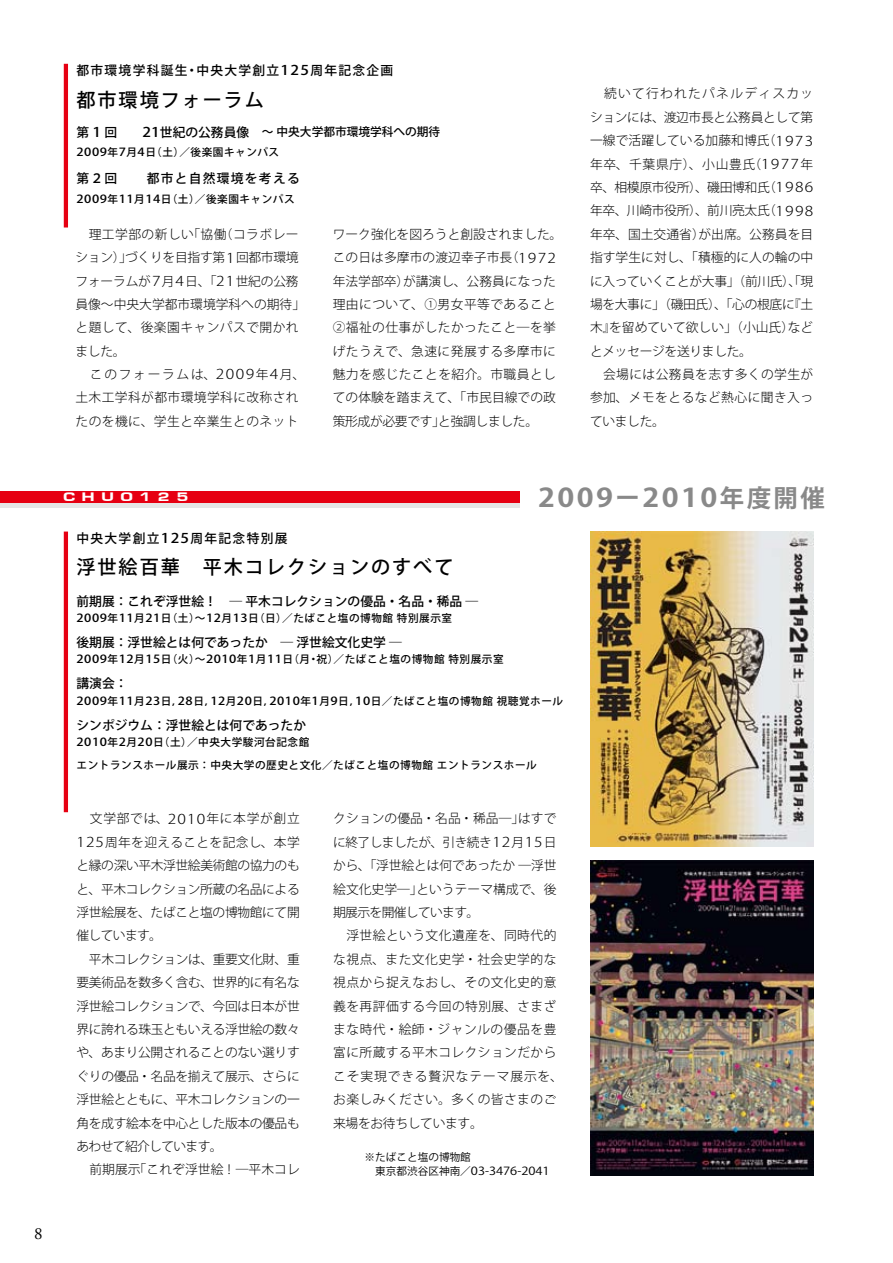
<style>
.page{position:relative;width:893px;height:1263px;background:#fff}
.page>*{position:absolute;margin:0;border:0;box-sizing:border-box;transform-origin:0 0}
.t1{font:700 25.65px "Koz Go Pro";letter-spacing:.085em;color:#898989;scale:1.15 1}
.t2{font:500 19.2px "Koz Go Pro";letter-spacing:.1em;color:#000}
.t3{font:300 12.75px/23.4px "Koz Go Pro";letter-spacing:.005em;color:#000;text-align:justify}
.t4{font:300 12.75px/23.4px "Koz Go Pro";letter-spacing:.035em;color:#000}
.t5{font:500 12.75px "Koz Go Pro";color:#000}
.t6{font:500 12.75px "Koz Go Pro";letter-spacing:.1em;color:#000}
.t7{font:800 12.75px "Eurose Wide";letter-spacing:.5em;color:#fff}
.t8{font:500 11.7px "Koz Go Pro";color:#000}
.t9{font:11.1px "Koz Go Pro";color:#000;scale:1.15 1}
.t10{font:500 10.65px/23.4px "Koz Go Pro";letter-spacing:.05em;color:#000}
.t11{font:10.65px "Koz Go Pro";color:#000}
.s1{font-size:13.35px}
.s2{font-size:12.75px}
.s3{font-size:11.1px}
.s4{font-size:13.5px}
.s5{font-size:24.45px}
.s6{font-size:10.65px}
</style>
<div class="page">
<div style="left:0;top:490px;width:520px;height:13px;background:#e60012"></div>
<hr style="left:0;top:503px;width:520px;height:4px;background:#e6e6e6">
<hr style="left:64px;top:531px;width:4px;height:281px;background:#e60012">
<hr style="left:64px;top:64px;width:4px;height:163px;background:#e60012">
<img style="left:590px;top:860px;width:223px;height:316px">
<img style="left:590px;top:531px;width:223px;height:316px">
<p class="t6" style="left:77px;top:62px;width:318px">都市環境学科誕生・中央大学創立<span class="s1">125</span>周年記念企画</p>
<h2 class="t2" style="left:77px;top:88px;width:189px">都市環境フォーラム</h2>
<p class="t5" style="left:77px;top:124px;width:42px">第<span class="s1">1</span>回</p>
<p class="t8" style="left:143px;top:124px;width:299px"><span class="s1">21</span><span class="s2">世紀の公務員像</span> ～中央大学都市環境学科への期待</p>
<p class="t10" style="left:77px;top:141px;width:204px"><span class="s3">2009</span>年<span class="s3">7</span>月<span class="s3">4</span>日（土）／後楽園キャンパス</p>
<p class="t5" style="left:77px;top:171px;width:42px">第２回</p>
<p class="t6" style="left:147px;top:171px;width:155px">都市と自然環境を考える</p>
<p class="t10" style="left:77px;top:188px;width:220px"><span class="s3">2009</span>年<span class="s3">11</span>月<span class="s3">14</span>日（土）／後楽園キャンパス</p>
<p class="t3" style="left:75px;top:222px;width:231px;text-align:left;text-indent:13px">理工学部の新しい「協働（コラボレーション）」づくりを目指す第<span class="s4">1</span>回都市環境フォーラムが<span class="s4">7</span>月<span class="s4">4</span>日、「<span class="s4">21</span>世紀の公務員像～中央大学都市環境学科への期待」と題して、後楽園キャンパスで開かれました。</p>
<p class="t4" style="left:75px;top:363px;width:231px;text-indent:14px">このフォーラムは、<span class="s4">2009</span>年<span class="s4">4</span>月、土木工学科が都市環境学科に改称されたのを機に、学生と卒業生とのネット</p>
<p class="t3" style="left:333px;top:222px;width:231px;text-align:left">ワーク強化を図ろうと創設されました。この日は多摩市の渡辺幸子市長（<span class="s4">1972</span>年法学部卒）が講演し、公務員になった理由について、①男女平等であること<br>②福祉の仕事がしたかったこと―を挙げたうえで、急速に発展する多摩市に魅力を感じたことを紹介。市職員としての体験を踏まえて、「市民目線での政策形成が必要です」と強調しました。</p>
<p class="t3" style="left:590px;top:82px;width:225px;text-indent:14px">続いて行われたパネルディスカッションには、渡辺市長と公務員として第一線で活躍している加藤和博氏（<span class="s4">1973</span>年卒、千葉県庁）、小山豊氏（<span class="s4">1977</span>年卒、相模原市役所）、磯田博和氏（<span class="s4">1986</span>年卒、川崎市役所）、前川亮太氏（<span class="s4">1998</span>年卒、国土交通省）が出席。公務員を目指す学生に対し、「積極的に人の輪の中に入っていくことが大事」（前川氏）「、現場を大事に」（磯田氏）、「心の根底に『土木』を留めていて欲しい」（小山氏）などとメッセージを送りました。</p>
<p class="t3" style="left:590px;top:363px;width:225px;text-indent:13px">会場には公務員を志す多くの学生が参加、メモをとるなど熱心に聞き入っていました。</p>
<p class="t7" style="left:63px;top:490px;width:127px">CHUO125</p>
<h1 class="t1" style="left:538px;top:481px;width:251px">2009<span class="s5">ー</span>2010<span class="s5">年度開催</span></h1>
<p class="t6" style="left:77px;top:530px;width:212px">中央大学創立<span class="s1">125</span>周年記念特別展</p>
<h2 class="t2" style="left:77px;top:554px;width:378px">浮世絵百華 平木コレクションのすべて</h2>
<p class="t5" style="left:77px;top:593px;width:403px">前期展：これぞ浮世絵！ ― 平木コレクションの優品・名品・稀品 ―</p>
<p class="t10" style="left:77px;top:607px;width:377px"><span class="s3">2009</span>年<span class="s3">11</span>月<span class="s3">21</span>日（土）～<span class="s3">12</span>月<span class="s3">13</span>日（日）／たばこと塩の博物館特別展示室</p>
<p class="t5" style="left:77px;top:634px;width:327px">後期展：浮世絵とは何であったか ― 浮世絵文化史学 ―</p>
<p class="t10" style="left:77px;top:648px;width:429px"><span class="s3">2009</span>年<span class="s3">12</span>月<span class="s3">15</span>日（火）～<span class="s3">2010</span>年<span class="s3">1</span>月<span class="s3">11</span>日（月・祝）／たばこと塩の博物館特別展示室</p>
<p class="t5" style="left:77px;top:675px;width:53px">講演会：</p>
<p class="t10" style="left:77px;top:689px;width:488px"><span class="s3">2009</span>年<span class="s3">11</span>月<span class="s3">23</span>日，<span class="s3">28</span>日，<span class="s3">12</span>月<span class="s3">20</span>日，<span class="s3">2010</span>年<span class="s3">1</span>月<span class="s3">9</span>日，<span class="s3">10</span>日／たばこと塩の博物館視聴覚ホール</p>
<p class="t5" style="left:77px;top:717px;width:231px">シンポジウム：浮世絵とは何であったか</p>
<p class="t10" style="left:77px;top:731px;width:462px"><span class="s3">2010</span>年<span class="s3">2</span>月<span class="s3">20</span>日（土）／中央大学駿河台記念館<br>エントランスホール展示：中央大学の歴史と文化／たばこと塩の博物館エントランスホール</p>
<p class="t3" style="left:77px;top:807px;width:225px;text-indent:13px">文学部では、<span class="s4">2010</span>年に本学が創立<span class="s4">125</span>周年を迎えることを記念し、本学と縁の深い平木浮世絵美術館の協力のもと、平木コレクション所蔵の名品による浮世絵展を、たばこと塩の博物館にて開催しています。</p>
<p class="t3" style="left:77px;top:947px;width:225px;text-indent:12px">平木コレクションは、重要文化財、重要美術品を数多く含む、世界的に有名な浮世絵コレクションで、今回は日本が世界に誇れる珠玉ともいえる浮世絵の数々や、あまり公開されることのない選りすぐりの優品・名品を揃えて展示、さらに浮世絵とともに、平木コレクションの一角を成す絵本を中心とした版本の優品もあわせて紹介しています。</p>
<p class="t3" style="left:89px;top:1158px;width:212px">前期展示「これぞ浮世絵！―平木コレ</p>
<p class="t3" style="left:333px;top:807px;width:225px">クションの優品・名品・稀品―」はすでに終了しましたが、引き続き<span class="s4">12</span>月<span class="s4">15</span>日から、「浮世絵とは何であったか ―浮世絵文化史学―」というテーマ構成で、後期展示を開催しています。</p>
<p class="t4" style="left:333px;top:924px;width:231px;text-indent:13px">浮世絵という文化遺産を、同時代的な視点、また文化史学・社会史学的な視点から捉えなおし、その文化史的意義を再評価する今回の特別展、さまざまな時代・絵師・ジャンルの優品を豊富に所蔵する平木コレクションだからこそ実現できる贅沢なテーマ展示を、お楽しみください。多くの皆さまのご来場をお待ちしています。</p>
<p class="t11" style="left:365px;top:1150px;width:108px">※たばこと塩の博物館</p>
<p class="t9" style="left:375px;top:1163px;width:153px"><span class="s6">東京都渋谷区神南／</span>03-3476-2041</p>
</div>
